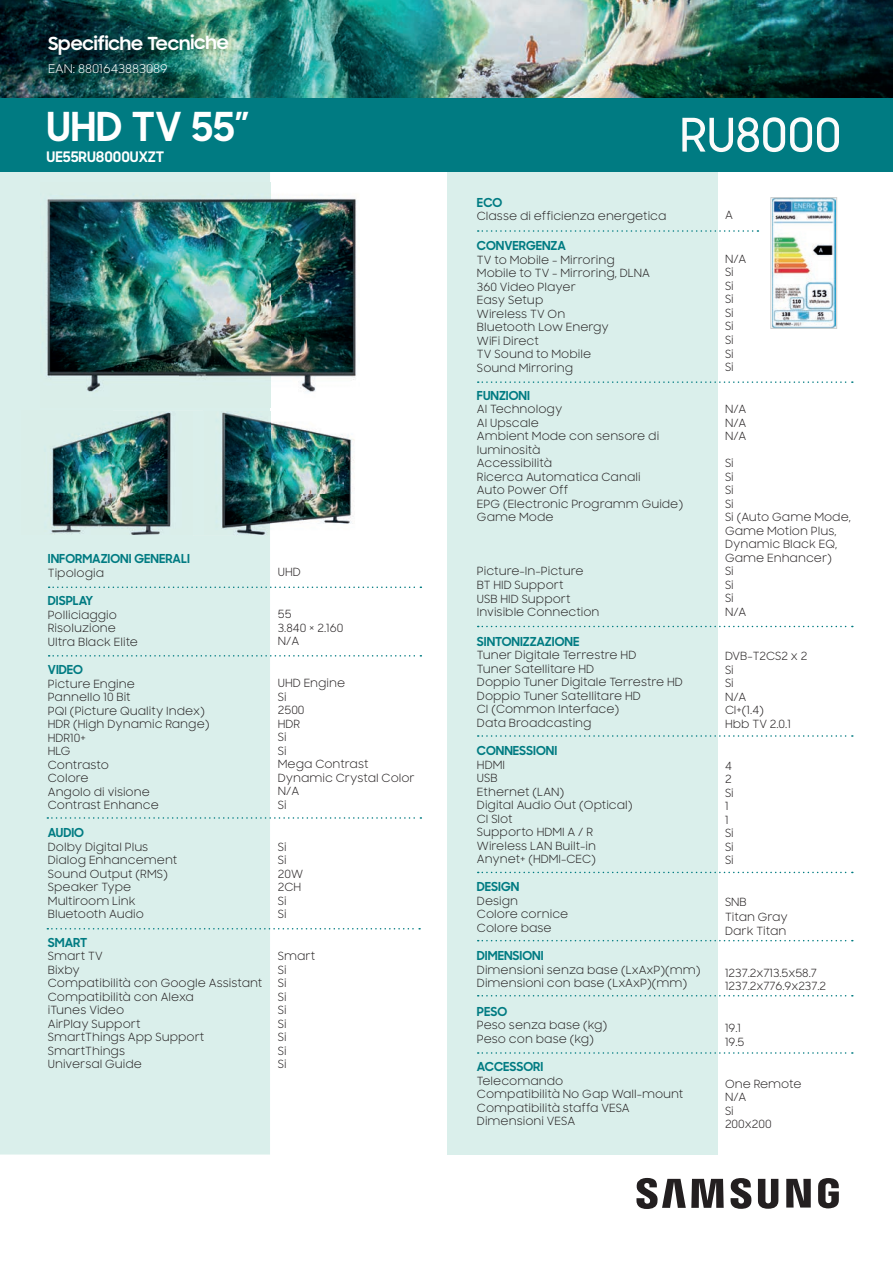
<style>
.page{position:relative;width:893px;height:1263px;background:#fff}
.page>*{position:absolute;margin:0;border:0;box-sizing:border-box;transform-origin:0 0}
.t1{font:700 39.9px "Samsung Sharp Sans";color:#fff}
.t2{font:700 18px "Samsung Sharp Sans";letter-spacing:-.01em;color:#fff}
.t3{font:700 14.55px "Samsung Sharp Sans";color:#fff}
.t4{font:700 12.3px "Samsung Sharp Sans";color:#007b82}
.t5{font:12px "Samsung Sharp Sans";color:#fff}
.t6{font:11.25px/13.5px "Samsung Sharp Sans";color:#231f20}
</style>
<div class="page">
<img style="left:1px;top:0;width:892px;height:98px">
<svg style="left:636px;top:1178px;width:203px;height:31px"></svg>
<div style="left:0;top:172px;width:270px;height:982px;background:#daefeb"></div>
<div style="left:447px;top:158px;width:271px;height:996px;background:#daefeb"></div>
<svg style="left:47px;top:928px;width:373px;height:1px"></svg>
<svg style="left:47px;top:817px;width:374px;height:2px"></svg>
<svg style="left:49px;top:655px;width:372px;height:1px"></svg>
<svg style="left:49px;top:586px;width:372px;height:2px"></svg>
<img style="left:41px;top:183px;width:316px;height:224px">
<img style="left:270px;top:411px;width:85px;height:113px">
<img style="left:203px;top:411px;width:67px;height:83px">
<img style="left:193px;top:494px;width:77px;height:42px">
<img style="left:22px;top:411px;width:171px;height:41px">
<img style="left:22px;top:452px;width:171px;height:83px">
<img style="left:193px;top:411px;width:10px;height:124px">
<div style="left:0;top:98px;width:893px;height:74px;background:#007b82"></div>
<img style="left:0;top:0;width:1px;height:611px">
<svg style="left:478px;top:381px;width:375px;height:2px"></svg>
<svg style="left:478px;top:230px;width:280px;height:2px"></svg>
<svg style="left:478px;top:626px;width:375px;height:1px"></svg>
<svg style="left:478px;top:735px;width:375px;height:2px"></svg>
<svg style="left:478px;top:872px;width:375px;height:1px"></svg>
<svg style="left:478px;top:940px;width:375px;height:1px"></svg>
<svg style="left:478px;top:995px;width:375px;height:1px"></svg>
<svg style="left:478px;top:1052px;width:375px;height:2px"></svg>
<svg style="left:682px;top:117px;width:157px;height:35px"></svg>
<img style="left:772px;top:199px;width:63px;height:128px">
<div style="left:770px;top:197px;width:67px;height:132px;border:1px solid #cfd1d0"></div>
<h2 class="t2" style="left:48px;top:30px;width:182px">Specifiche Tecniche</h2>
<p class="t5" style="left:48px;top:60px;width:121px">EAN: 8801643883089</p>
<h1 class="t1" style="left:47px;top:97px;width:204px">UHD TV 55”</h1>
<p class="t3" style="left:47px;top:146px;width:119px">UE55RU8000UXZT</p>
<p class="t4" style="left:48px;top:550px;width:144px">INFORMAZIONI GENERALI</p>
<p class="t6" style="left:48px;top:566px;width:58px">Tipologia</p>
<p class="t4" style="left:48px;top:592px;width:47px">DISPLAY</p>
<p class="t6" style="left:48px;top:607px;width:92px">Polliciaggio<br>Risoluzione<br>Ultra Black Elite</p>
<p class="t4" style="left:48px;top:660px;width:37px">VIDEO</p>
<p class="t6" style="left:48px;top:676px;width:163px">Picture Engine<br>Pannello 10 Bit<br>PQI (Picture Quality Index)<br>HDR (High Dynamic Range)<br>HDR10+<br>HLG<br>Contrasto<br>Colore<br>Angolo di visione<br>Contrast Enhance</p>
<p class="t4" style="left:48px;top:824px;width:38px">AUDIO</p>
<p class="t6" style="left:48px;top:840px;width:131px">Dolby Digital Plus<br>Dialog Enhancement<br>Sound Output (RMS)<br>Speaker Type<br>Multiroom Link<br>Bluetooth Audio</p>
<p class="t4" style="left:48px;top:933px;width:41px">SMART</p>
<p class="t6" style="left:48px;top:949px;width:216px">Smart TV<br>Bixby<br>Compatibilità con Google Assistant<br>Compatibilità con Alexa<br>iTunes Video<br>AirPlay Support<br>SmartThings App Support<br>SmartThings<br>Universal Guide</p>
<p class="t6" style="left:278px;top:565px;width:24px">UHD</p>
<p class="t6" style="left:278px;top:607px;width:67px">55<br>3.840 × 2.160<br>N/A</p>
<p class="t6" style="left:278px;top:676px;width:138px">UHD Engine<br>Si<br>2500<br>HDR<br>Si<br>Si<br>Mega Contrast<br>Dynamic Crystal Color<br>N/A<br>Si</p>
<p class="t6" style="left:278px;top:840px;width:27px">Si<br>Si<br>20W<br>2CH<br>Si<br>Si</p>
<p class="t6" style="left:278px;top:949px;width:39px">Smart<br>Si<br>Si<br>Si<br>Si<br>Si<br>Si<br>Si<br>Si</p>
<p class="t4" style="left:477px;top:193px;width:27px">ECO</p>
<p class="t6" style="left:477px;top:209px;width:191px">Classe di efficienza energetica</p>
<p class="t4" style="left:477px;top:237px;width:91px">CONVERGENZA</p>
<p class="t6" style="left:477px;top:252px;width:175px">TV to Mobile - Mirroring<br>Mobile to TV - Mirroring, DLNA<br>360 Video Player<br>Easy Setup<br>Wireless TV On<br>Bluetooth Low Energy<br>WiFi Direct<br>TV Sound to Mobile<br>Sound Mirroring</p>
<p class="t4" style="left:477px;top:386px;width:55px">FUNZIONI</p>
<p class="t6" style="left:477px;top:402px;width:208px">AI Technology<br>AI Upscale<br>Ambient Mode con sensore di luminosità<br>Accessibilità<br>Ricerca Automatica Canali<br>Auto Power Off<br>EPG (Electronic Programm Guide)<br>Game Mode</p>
<p class="t6" style="left:477px;top:564px;width:124px">Picture-In-Picture<br>BT HID Support<br>USB HID Support<br>Invisible Connection</p>
<p class="t4" style="left:477px;top:632px;width:104px">SINTONIZZAZIONE</p>
<p class="t6" style="left:477px;top:648px;width:207px">Tuner Digitale Terrestre HD<br>Tuner Satellitare HD<br>Doppio Tuner Digitale Terrestre HD<br>Doppio Tuner Satellitare HD<br>CI (Common Interface)<br>Data Broadcasting</p>
<p class="t4" style="left:477px;top:741px;width:82px">CONNESSIONI</p>
<p class="t6" style="left:477px;top:757px;width:157px">HDMI<br>USB<br>Ethernet (LAN)<br>Digital Audio Out (Optical)<br>CI Slot<br>Supporto HDMI A / R<br>Wireless LAN Built-in<br>Anynet+ (HDMI-CEC)</p>
<p class="t4" style="left:477px;top:878px;width:44px">DESIGN</p>
<p class="t6" style="left:477px;top:894px;width:93px">Design<br>Colore cornice<br>Colore base</p>
<p class="t4" style="left:477px;top:947px;width:68px">DIMENSIONI</p>
<p class="t6" style="left:477px;top:962px;width:225px">Dimensioni senza base (LxAxP)(mm)<br>Dimensioni con base (LxAxP)(mm)</p>
<p class="t4" style="left:477px;top:1002px;width:32px">PESO</p>
<p class="t6" style="left:477px;top:1018px;width:132px">Peso senza base (kg)<br>Peso con base (kg)</p>
<p class="t4" style="left:477px;top:1057px;width:68px">ACCESSORI</p>
<p class="t6" style="left:477px;top:1073px;width:208px">Telecomando<br>Compatibilità No Gap Wall-mount<br>Compatibilità staffa VESA<br>Dimensioni VESA</p>
<p class="t6" style="left:725px;top:208px;width:9px">A</p>
<p class="t6" style="left:725px;top:252px;width:23px">N/A<br>Si<br>Si<br>Si<br>Si<br>Si<br>Si<br>Si<br>Si</p>
<p class="t6" style="left:725px;top:402px;width:23px;text-align:justify">N/A N/A N/A</p>
<p class="t6" style="left:725px;top:456px;width:127px">Si<br>Si<br>Si<br>Si<br>Si (Auto Game Mode,<br>Game Motion Plus,<br>Dynamic Black EQ,<br>Game Enhancer)<br>Si<br>Si<br>Si<br>N/A</p>
<p class="t6" style="left:725px;top:649px;width:84px">DVB-T2CS2 x 2<br>Si<br>Si<br>N/A<br>CI+(1.4)<br>Hbb TV 2.0.1</p>
<p class="t6" style="left:725px;top:759px;width:10px">4<br>2<br>Si<br>1<br>1<br>Si<br>Si<br>Si</p>
<p class="t6" style="left:725px;top:894px;width:64px;line-height:15px">SNB<br>Titan Gray</p>
<p class="t6" style="left:725px;top:924px;width:63px">Dark Titan</p>
<p class="t6" style="left:725px;top:966px;width:103px">1237.2x713.5x58.7<br>1237.2x776.9x237.2</p>
<p class="t6" style="left:725px;top:1021px;width:21px">19.1<br>19.5</p>
<p class="t6" style="left:725px;top:1077px;width:78px">One Remote<br>N/A<br>Si<br>200x200</p>
</div>
